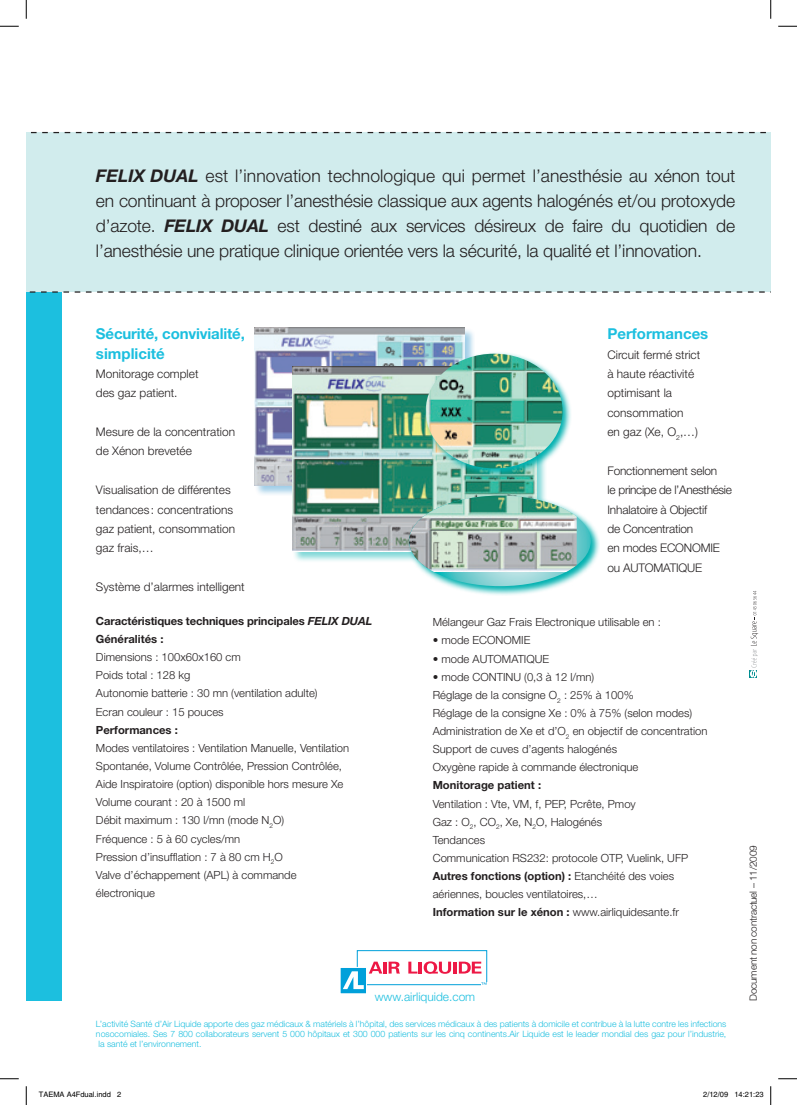
<style>
.page{position:relative;width:797px;height:1105px;background:#fff}
.page>*{position:absolute;margin:0;border:0;box-sizing:border-box;transform-origin:0 0}
.t1{font:300 17.5px/25px "Helvetica Neue";letter-spacing:-.01em;color:#231f20;text-align:justify}
.t2{font:700 15px "Helvetica Neue";color:#1cbfdf}
.t3{font:300 12px "Helvetica Neue";color:#1cbfdf}
.t4{font:300 11.88px/19.4px "Helvetica Neue";color:#231f20}
.t5{font:300 11.88px/19.4px "Helvetica Neue";letter-spacing:-.03em;color:#231f20}
.t6{font:300 11.25px "Helvetica Neue";color:#231f20}
.t7{font:700 11.25px "Helvetica Neue";color:#231f20}
.t8{font:300 10px "Helvetica Neue";letter-spacing:-.02em;color:#231f20}
.t9{font:300 8.75px/10px "Helvetica Neue";color:#1cbfdf;text-align:justify}
.t10{font:7.5px "Helvetica";color:#000}
.s1{font-weight:700;font-style:italic}
.s2{font-style:italic}
.s3{font-weight:300}
</style>
<div class="page">
<div style="left:26px;top:133px;width:744px;height:159px;background:#d1eced"></div>
<div style="left:26px;top:292px;width:36px;height:709px;background:#1cbfdf"></div>
<svg style="left:340px;top:950px;width:147px;height:44px"></svg>
<div style="left:748px;top:670px;width:8px;height:8px;background:#008e91"></div>
<svg style="left:750px;top:591px;width:8px;height:86px"></svg>
<div style="left:253px;top:327px;width:222px;height:169px;background:#007cc2;opacity:.5"></div>
<img style="left:254px;top:327px;width:210px;height:158px">
<div style="left:291px;top:366px;width:256px;height:196px;background:#00b1b0;opacity:.5"></div>
<img style="left:292px;top:367px;width:244px;height:185px">
<svg style="left:423px;top:351px;width:148px;height:127px"></svg>
<img style="left:425px;top:354px;width:137px;height:114px">
<svg style="left:406px;top:493px;width:193px;height:102px"></svg>
<svg style="left:409px;top:496px;width:182px;height:90px"></svg>
<img style="left:409px;top:496px;width:167px;height:76px">
<svg style="left:29px;top:291px;width:736px;height:2px"></svg>
<svg style="left:26px;top:132px;width:744px;height:1px"></svg>
<svg style="left:0;top:25px;width:19px;height:2px"></svg>
<svg style="left:778px;top:25px;width:19px;height:2px"></svg>
<svg style="left:0;top:1078px;width:19px;height:1px"></svg>
<svg style="left:778px;top:1078px;width:19px;height:1px"></svg>
<svg style="left:25px;top:0;width:2px;height:19px"></svg>
<svg style="left:25px;top:1086px;width:2px;height:19px"></svg>
<svg style="left:770px;top:0;width:1px;height:19px"></svg>
<svg style="left:770px;top:1086px;width:1px;height:19px"></svg>
<p class="t1" style="left:96px;top:162px;width:640px"><span class="s1">FELIX DUAL</span> est l’innovation technologique qui permet l’anesthésie au xénon tout en continuant à proposer l’anesthésie classique aux agents halogénés et/ou protoxyde d’azote. <span class="s1">FELIX DUAL</span> est destiné aux services désireux de faire du quotidien de l’anesthésie une pratique clinique orientée vers la sécurité, la qualité et l’innovation.</p>
<p class="t2" style="left:96px;top:325px;width:150px">Sécurité, convivialité,</p>
<p class="t2" style="left:96px;top:344px;width:70px">simplicité</p>
<p class="t4" style="left:96px;top:364px;width:104px">Monitorage complet</p>
<p class="t4" style="left:96px;top:383px;width:83px">des gaz patient.</p>
<p class="t4" style="left:96px;top:422px;width:141px">Mesure de la concentration de Xénon brevetée</p>
<p class="t4" style="left:96px;top:480px;width:141px">Visualisation de différentes tendances : concentrations gaz patient, consommation</p>
<p class="t4" style="left:96px;top:538px;width:59px">gaz frais,…</p>
<p class="t4" style="left:96px;top:577px;width:150px">Système d’alarmes intelligent</p>
<p class="t7" style="left:96px;top:614px;width:278px">Caractéristiques techniques principales <span class="s2">FELIX DUAL</span></p>
<p class="t7" style="left:96px;top:632px;width:69px">Généralités :</p>
<p class="t6" style="left:96px;top:650px;width:146px">Dimensions : 100x60x160 cm</p>
<p class="t6" style="left:96px;top:668px;width:96px">Poids total : 128 kg</p>
<p class="t6" style="left:96px;top:687px;width:223px">Autonomie batterie : 30 mn (ventilation adulte)</p>
<p class="t6" style="left:96px;top:705px;width:129px">Ecran couleur : 15 pouces</p>
<p class="t7" style="left:96px;top:723px;width:83px">Performances :</p>
<p class="t6" style="left:96px;top:741px;width:254px">Modes ventilatoires : Ventilation Manuelle, Ventilation</p>
<p class="t6" style="left:96px;top:759px;width:247px">Spontanée, Volume Contrôlée, Pression Contrôlée,</p>
<p class="t6" style="left:96px;top:777px;width:249px">Aide Inspiratoire (option) disponible hors mesure Xe</p>
<p class="t6" style="left:96px;top:795px;width:151px">Volume courant : 20 à 1500 ml</p>
<p class="t6" style="left:96px;top:813px;width:190px">Débit maximum : 130 l/mn (mode N<sub>2</sub>O)</p>
<p class="t6" style="left:96px;top:832px;width:146px">Fréquence : 5 à 60 cycles/mn</p>
<p class="t6" style="left:96px;top:850px;width:188px">Pression d’insufflation : 7 à 80 cm H<sub>2</sub>O</p>
<p class="t6" style="left:96px;top:868px;width:202px">Valve d’échappement (APL) à commande</p>
<p class="t6" style="left:96px;top:886px;width:60px">électronique</p>
<p class="t2" style="left:607px;top:325px;width:102px">Performances</p>
<p class="t4" style="left:607px;top:344px;width:94px">Circuit fermé strict</p>
<p class="t4" style="left:607px;top:364px;width:88px">à haute réactivité</p>
<p class="t4" style="left:607px;top:383px;width:78px">optimisant la consommation</p>
<p class="t4" style="left:607px;top:422px;width:92px">en gaz (Xe, O<sub>2</sub>,…)</p>
<p class="t4" style="left:607px;top:461px;width:111px">Fonctionnement selon</p>
<p class="t5" style="left:607px;top:480px;width:126px">le principe de l’Anesthésie<br>Inhalatoire à Objectif</p>
<p class="t4" style="left:607px;top:519px;width:87px">de Concentration</p>
<p class="t4" style="left:607px;top:538px;width:114px">en modes ECONOMIE</p>
<p class="t4" style="left:607px;top:558px;width:96px">ou AUTOMATIQUE</p>
<p class="t6" style="left:433px;top:615px;width:229px">Mélangeur Gaz Frais Electronique utilisable en :</p>
<p class="t6" style="left:433px;top:634px;width:99px">• mode ECONOMIE</p>
<p class="t6" style="left:433px;top:652px;width:118px">• mode AUTOMATIQUE</p>
<p class="t6" style="left:433px;top:670px;width:163px">• mode CONTINU (0,3 à 12 l/mn)</p>
<p class="t6" style="left:433px;top:688px;width:202px">Réglage de la consigne O<sub>2</sub> : 25% à 100%</p>
<p class="t6" style="left:433px;top:706px;width:261px">Réglage de la consigne Xe : 0% à 75% (selon modes)</p>
<p class="t6" style="left:433px;top:724px;width:276px">Administration de Xe et d’O<sub>2</sub> en objectif de concentration</p>
<p class="t6" style="left:433px;top:742px;width:186px">Support de cuves d’agents halogénés</p>
<p class="t6" style="left:433px;top:760px;width:207px">Oxygène rapide à commande électronique</p>
<p class="t7" style="left:433px;top:778px;width:110px">Monitorage patient :</p>
<p class="t6" style="left:433px;top:797px;width:204px">Ventilation : Vte, VM, f, PEP, Pcrête, Pmoy</p>
<p class="t6" style="left:433px;top:815px;width:171px">Gaz : O<sub>2</sub>, CO<sub>2</sub>, Xe, N<sub>2</sub>O, Halogénés</p>
<p class="t6" style="left:433px;top:833px;width:54px">Tendances</p>
<p class="t6" style="left:433px;top:851px;width:257px">Communication RS232: protocole OTP, Vuelink, UFP</p>
<p class="t7" style="left:433px;top:869px;width:243px">Autres fonctions (option) : <span class="s3">Etanchéité des voies</span></p>
<p class="t6" style="left:433px;top:887px;width:166px">aériennes, boucles ventilatoires,…</p>
<p class="t7" style="left:433px;top:905px;width:248px">Information sur le xénon : <span class="s3">www.airliquidesante.fr</span></p>
<p class="t3" style="left:375px;top:989px;width:102px">www.airliquide.com</p>
<p class="t9" style="left:96px;top:1019px;width:632px">L’activité Santé d’Air Liquide apporte des gaz médicaux &amp; matériels à l’hôpital, des services médicaux à des patients à domicile et contribue à la lutte contre les infections nosocomiales. Ses 7 800 collaborateurs servent 5 000 hôpitaux et 300 000 patients sur les cinq continents.Air Liquide est le leader mondial des gaz pour l’industrie, la santé et l’environnement.</p>
<p class="t8" style="left:747px;top:1001px;width:157px;rotate:-90deg">Document non contractuel – 11/2009</p>
<p class="t10" style="left:39px;top:1090px;width:84px">TAEMA A4Fdual.indd 2</p>
<p class="t10" style="left:703px;top:1090px;width:62px">2/12/09 14:21:23</p>
</div>
